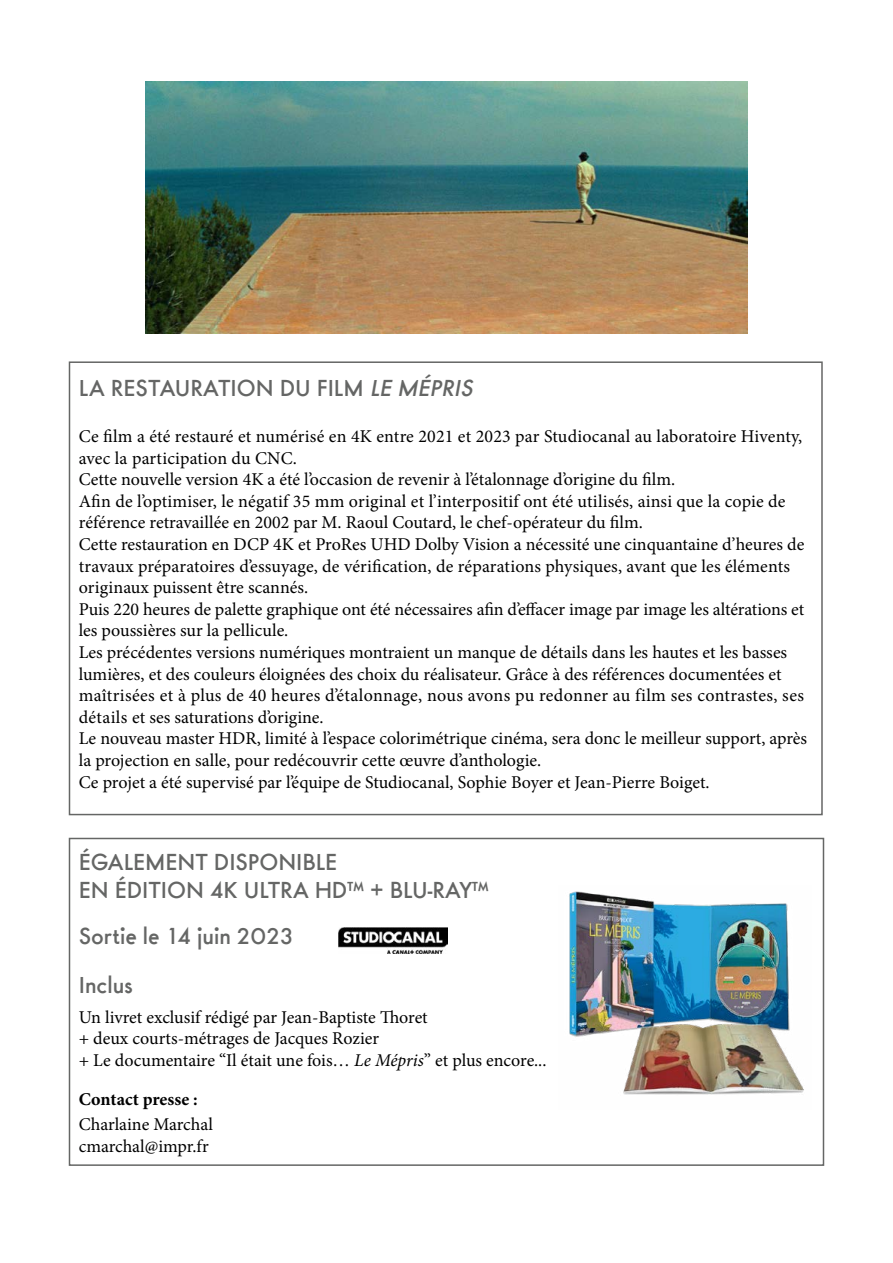
<style>
.page{position:relative;width:893px;height:1263px;background:#fff}
.page>*{position:absolute;margin:0;border:0;box-sizing:border-box;transform-origin:0 0}
.t1{font:500 24px/28.8px "Futura Ridendo";color:#656665}
.t2{font:18px/21.6px "Minion Pro";color:#000}
.t3{font:700 18px "Minion Pro";color:#000}
.s1{font-style:italic}
</style>
<div class="page">
<img style="left:146px;top:81px;width:601px;height:252px">
<img style="left:338px;top:927px;width:109px;height:26px">
<img style="left:569px;top:891px;width:235px;height:204px">
<div style="left:69px;top:361px;width:754px;height:454px;border:2px solid #656665"></div>
<div style="left:69px;top:838px;width:755px;height:328px;border:2px solid #656665"></div>
<h1 class="t1" style="left:79px;top:374px;width:400px">LA RESTAURATION DU FILM <span class="s1">LE MÉPRIS</span></h1>
<p class="t2" style="left:79px;top:426px;width:730px">Ce film a été restauré et numérisé en 4K entre 2021 et 2023 par Studiocanal au laboratoire Hiventy, avec la participation du CNC.<br>Cette nouvelle version 4K a été l’occasion de revenir à l’étalonnage d’origine du film.<br>Afin de l’optimiser, le négatif 35 mm original et l’interpositif ont été utilisés, ainsi que la copie de référence retravaillée en 2002 par M. Raoul Coutard, le chef-opérateur du film.<br>Cette restauration en DCP 4K et ProRes UHD Dolby Vision a nécessité une cinquantaine d’heures de travaux préparatoires d’essuyage, de vérification, de réparations physiques, avant que les éléments originaux puissent être scannés.<br>Puis 220 heures de palette graphique ont été nécessaires afin d’effacer image par image les altérations et les poussières sur la pellicule.<br>Les précédentes versions numériques montraient un manque de détails dans les hautes et les basses lumières, et des couleurs éloignées des choix du réalisateur. Grâce à des références documentées et maîtrisées et à plus de 40 heures d’étalonnage, nous avons pu redonner au film ses contrastes, ses détails et ses saturations d’origine.<br>Le nouveau master HDR, limité à l’espace colorimétrique cinéma, sera donc le meilleur support, après la projection en salle, pour redécouvrir cette œuvre d’anthologie.<br>Ce projet a été supervisé par l’équipe de Studiocanal, Sophie Boyer et Jean-Pierre Boiget.</p>
<h1 class="t1" style="left:79px;top:847px;width:412px">ÉGALEMENT DISPONIBLE<br>EN ÉDITION 4K ULTRA HD™ + BLU-RAY™</h1>
<h1 class="t1" style="left:79px;top:910px;width:216px;line-height:49.8px">Sortie le 14 juin 2023<br>Inclus</h1>
<p class="t2" style="left:79px;top:1006px;width:469px">Un livret exclusif rédigé par Jean-Baptiste Thoret<br>+ deux courts-métrages de Jacques Rozier<br>+ Le documentaire “Il était une fois… <span class="s1">Le Mépris</span>” et plus encore...</p>
<p class="t3" style="left:79px;top:1087px;width:120px">Contact presse :</p>
<p class="t2" style="left:79px;top:1113px;width:136px">Charlaine Marchal cmarchal@impr.fr</p>
</div>
